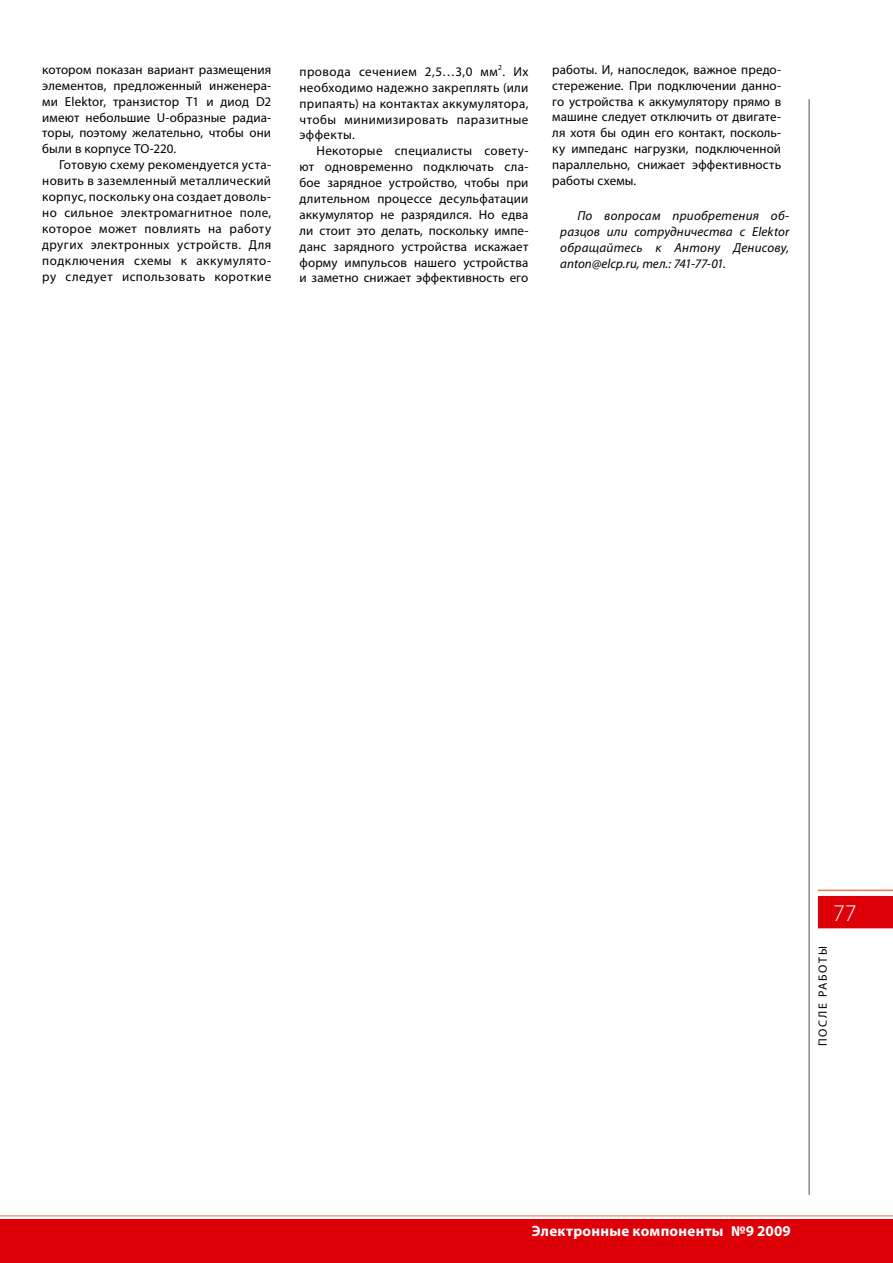
<style>
.page{position:relative;width:893px;height:1263px;background:#fff}
.page>*{position:absolute;margin:0;border:0;box-sizing:border-box;transform-origin:0 0}
.t1{font:300 24px "Myriad Pro";color:#fff}
.t2{font:700 15px "Myriad Pro";letter-spacing:.02em;color:#fff}
.t3{font:13.05px/15.9px "Myriad Pro";letter-spacing:.015em;color:#000;text-align:justify}
.t4{font:italic 13.05px/15.9px "Myriad Pro";letter-spacing:.015em;color:#000;text-align:justify}
.t5{font:12px "Myriad Pro";color:#000}
</style>
<div class="page">
<hr style="left:809px;top:99px;width:1px;height:1096px;background:#504f53">
<div style="left:818px;top:896px;width:75px;height:32px;background:#de0008"></div>
<hr style="left:818px;top:890px;width:75px;height:1px;background:#e87451">
<hr style="left:0;top:1215px;width:893px;height:1px;background:#e87451">
<div style="left:0;top:1220px;width:893px;height:43px;background:#de0008"></div>
<p class="t3" style="left:42px;top:61px;width:230px">котором показан вариант размещения элементов, предложенный инженера&shy;ми Elektor, транзистор Т1 и диод D2 имеют небольшие U-образные радиа&shy;торы, поэтому желательно, чтобы они были в корпусе TO-220.</p>
<p class="t3" style="left:42px;top:157px;width:230px;text-indent:17px">Готовую схему рекомендуется уста&shy;новить в заземленный металлический корпус, поскольку она создает доволь&shy;но сильное электромагнитное поле, которое может повлиять на работу других электронных устройств. Для подключения схемы к аккумулято&shy;ру следует использовать короткие</p>
<p class="t3" style="left:299px;top:63px;width:230px">провода сечением 2,5…3,0 мм<sup>2</sup>. Их необходимо надежно закреплять (или припаять) на контактах аккумулятора, чтобы минимизировать паразитные эффекты.</p>
<p class="t3" style="left:299px;top:143px;width:230px;text-indent:17px">Некоторые специалисты совету&shy;ют одновременно подключать сла&shy;бое зарядное устройство, чтобы при длительном процессе десульфатации аккумулятор не разрядился. Но едва ли стоит это делать, поскольку импе&shy;данс зарядного устройства искажает форму импульсов нашего устройства и заметно снижает эффективность его</p>
<p class="t3" style="left:552px;top:61px;width:230px">работы. И, напоследок, важное предо&shy;стережение. При подключении данно&shy;го устройства к аккумулятору прямо в машине следует отключить от двигате&shy;ля хотя бы один его контакт, посколь&shy;ку импеданс нагрузки, подключенной параллельно, снижает эффективность работы схемы.</p>
<p class="t4" style="left:560px;top:207px;width:230px;text-indent:17px">По вопросам приобретения об&shy;разцов или сотрудничества с Elektor обращайтесь к Антону Денисову, anton@elcp.ru, тел.: 741-77-01.</p>
<h1 class="t1" style="left:833px;top:900px;width:25px">77</h1>
<p class="t5" style="left:815px;top:1046px;width:101px;rotate:-90deg">После работы</p>
<p class="t2" style="left:532px;top:1221px;width:261px">электронные компоненты №9 2009</p>
</div>
